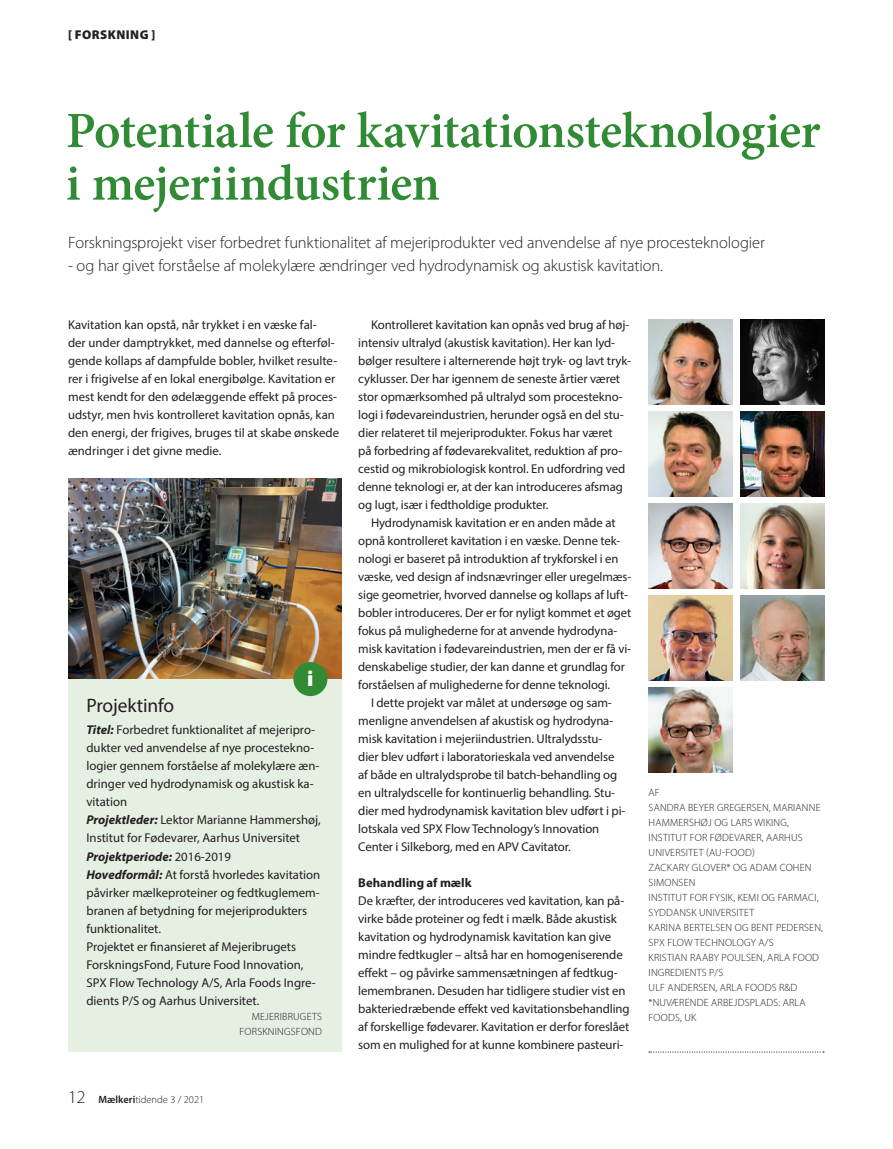
<style>
.page{position:relative;width:893px;height:1149px;background:#fff}
.page>*{position:absolute;margin:0;border:0;box-sizing:border-box;transform-origin:0 0}
.Rubrik{font:600 50.85px "Minion Pro";letter-spacing:-.015em;color:#318b34}
.Mellemrubrik{font:900 21.75px "Myriad Pro";color:#fff}
.Mellemrubrik2{font:19.5px "Myriad Pro";letter-spacing:-.01em;color:#231f20}
.Underrubrik{font:300 16.5px "Myriad Pro";letter-spacing:-.01em;color:#231f20}
.Brødtekst_ind{font:12.75px/18px "Myriad Pro";letter-spacing:-.01em;color:#231f20}
.Brødtekst{font:12.75px/18px "Myriad Pro";color:#231f20}
.Brødtekst-2{font:italic 700 12.75px "Myriad Pro";color:#231f20}
.Mellemrubrik-2{font:700 12.75px "Myriad Pro";color:#231f20}
.Mellemrubrik-3{font:900 12.75px "Myriad Pro";letter-spacing:.035em;color:#231f20}
.Forfatter{font:300 10.5px/15px "Myriad Pro";letter-spacing:.02em;color:#231f20}
.Forfatter-2{font:300 10.5px "Myriad Pro";color:#231f20}
.s1{font-weight:700;font-style:italic}
.s2{font-weight:400;font-style:normal}
.s3{font-size:18px}
.s4{font-weight:600}
</style>
<div class="page">
<img style="left:68px;top:479px;width:273px;height:199px">
<div style="left:68px;top:679px;width:273px;height:371px;background:#e5efe2"></div>
<div style="left:293px;top:661px;width:34px;height:35px;background:#318b34;border-radius:50%"></div>
<img style="left:740px;top:320px;width:85px;height:84px">
<img style="left:740px;top:503px;width:85px;height:85px">
<img style="left:648px;top:320px;width:85px;height:84px">
<img style="left:648px;top:503px;width:85px;height:85px">
<img style="left:740px;top:411px;width:85px;height:85px">
<img style="left:740px;top:595px;width:85px;height:85px">
<img style="left:648px;top:687px;width:85px;height:85px">
<img style="left:648px;top:411px;width:85px;height:85px">
<img style="left:648px;top:595px;width:85px;height:85px">
<svg style="left:649px;top:1051px;width:175px;height:1px"></svg>
<p class="Mellemrubrik-3" style="left:68px;top:28px;width:89px">[ FORSKNING ]</p>
<p class="Rubrik" style="left:66px;top:96px;width:756px">Potentiale for kavitationsteknologier</p>
<p class="Rubrik" style="left:66px;top:148px;width:375px">i mejeriindustrien</p>
<p class="Underrubrik" style="left:68px;top:233px;width:698px">Forskningsprojekt viser forbedret funktionalitet af mejeriprodukter ved anvendelse af nye procesteknologier</p>
<p class="Underrubrik" style="left:68px;top:256px;width:597px">- og har givet forståelse af molekylære ændringer ved hydrodynamisk og akustisk kavitation.</p>
<p class="Brødtekst" style="left:68px;top:315px;width:273px">Kavitation kan opstå, når trykket i en væske fal-<br>der under damptrykket, med dannelse og efterføl&shy;gende kollaps af dampfulde bobler, hvilket resulte&shy;rer i frigivelse af en lokal energibølge. Kavitation er mest kendt for den ødelæggende effekt på proces&shy;udstyr, men hvis kontrolleret kavitation opnås, kan den energi, der frigives, bruges til at skabe ønskede ændringer i det givne medie.</p>
<p class="Brødtekst_ind" style="left:358px;top:315px;width:274px;text-indent:13px">Kontrolleret kavitation kan opnås ved brug af høj&shy;intensiv ultralyd (akustisk kavitation). Her kan lyd&shy;bølger resultere i alternerende højt tryk- og lavt tryk&shy;cyklusser. Der har igennem de seneste årtier været stor opmærksomhed på ultralyd som procestekno&shy;logi i fødevareindustrien, herunder også en del stu&shy;dier relateret til mejeriprodukter. Fokus har været<br>på forbedring af fødevarekvalitet, reduktion af pro&shy;cestid og mikrobiologisk kontrol. En udfordring ved denne teknologi er, at der kan introduceres afsmag og lugt, især i fedtholdige produkter.</p>
<p class="Brødtekst_ind" style="left:358px;top:513px;width:275px;text-indent:13px">Hydrodynamisk kavitation er en anden måde at opnå kontrolleret kavitation i en væske. Denne tek&shy;nologi er baseret på introduktion af trykforskel i en væske, ved design af indsnævringer eller uregelmæs&shy;sige geometrier, hvorved dannelse og kollaps af luft&shy;bobler introduceres. Der er for nyligt kommet et øget fokus på mulighederne for at anvende hydrodyna&shy;misk kavitation i fødevareindustrien, men der er få vi&shy;denskabelige studier, der kan danne et grundlag for forståelsen af mulighederne for denne teknologi.</p>
<p class="Brødtekst_ind" style="left:358px;top:693px;width:269px;text-indent:13px">I dette projekt var målet at undersøge og sam&shy;menligne anvendelsen af akustisk og hydrodyna&shy;misk kavitation i mejeriindustrien. Ultralydsstu&shy;dier blev udført i laboratorieskala ved anvendelse af både en ultralydsprobe til batch-behandling og en ultralydscelle for kontinuerlig behandling. Stu&shy;dier med hydrodynamisk kavitation blev udført i pi&shy;lotskala ved SPX Flow Technology’s Innovation Center i Silkeborg, med en APV Cavitator.</p>
<p class="Mellemrubrik-2" style="left:358px;top:874px;width:115px">Behandling af mælk</p>
<p class="Brødtekst" style="left:358px;top:891px;width:273px">De kræfter, der introduceres ved kavitation, kan på&shy;virke både proteiner og fedt i mælk. Både akustisk kavitation og hydrodynamisk kavitation kan give mindre fedtkugler – altså har en homogeniserende effekt – og påvirke sammensætningen af fedtkug&shy;lemembranen. Desuden har tidligere studier vist en bakteriedræbende effekt ved kavitationsbehandling af forskellige fødevarer. Kavitation er derfor foreslået som en mulighed for at kunne kombinere pasteuri-</p>
<p class="Mellemrubrik" style="left:307px;top:666px;width:8px">i</p>
<p class="Mellemrubrik2" style="left:86px;top:693px;width:89px">Projektinfo</p>
<p class="Brødtekst" style="left:86px;top:720px;width:234px"><span class="s1">Titel:</span> Forbedret funktionalitet af mejeripro&shy;dukter ved anvendelse af nye procestekno&shy;logier gennem forståelse af molekylære æn&shy;dringer ved hydrodynamisk og akustisk ka&shy;vitation</p>
<p class="Brødtekst" style="left:86px;top:810px;width:236px"><span class="s1">Projektleder:</span> Lektor Marianne Hammershøj,<br>Institut for Fødevarer, Aarhus Universitet</p>
<p class="Brødtekst-2" style="left:86px;top:847px;width:146px">Projektperiode: <span class="s2">2016-2019</span></p>
<p class="Brødtekst" style="left:86px;top:864px;width:235px"><span class="s1">Hovedformål:</span> At forstå hvorledes kavitation påvirker mælkeproteiner og fedtkuglemem&shy;branen af betydning for mejeriprodukters funktionalitet.</p>
<p class="Brødtekst" style="left:86px;top:936px;width:231px">Projektet er finansieret af Mejeribrugets ForskningsFond, Future Food Innovation, SPX Flow Technology A/S, Arla Foods Ingre&shy;dients P/S og Aarhus Universitet.</p>
<p class="Forfatter" style="left:240px;top:1008px;width:84px;text-align:right">MEJERIBRUGETS<br>FORSKNINGSFOND</p>
<p class="Forfatter-2" style="left:68px;top:1093px;width:138px"><span class="s3">12</span> <span class="s4">Mælkeri</span>tidende 3 / 2021</p>
<p class="Forfatter" style="left:649px;top:785px;width:13px">AF</p>
<p class="Forfatter" style="left:649px;top:800px;width:174px">SANDRA BEYER GREGERSEN, MARIANNE<br>HAMMERSHØJ OG LARS WIKING,<br>INSTITUT FOR FØDEVARER, AARHUS<br>UNIVERSITET (AU-FOOD)</p>
<p class="Forfatter" style="left:649px;top:860px;width:164px">ZACKARY GLOVER* OG ADAM COHEN<br>SIMONSEN</p>
<p class="Forfatter" style="left:649px;top:890px;width:171px">INSTITUT FOR FYSIK, KEMI OG FARMACI,<br>SYDDANSK UNIVERSITET</p>
<p class="Forfatter" style="left:649px;top:920px;width:176px">KARINA BERTELSEN OG BENT PEDERSEN,<br>SPX FLOW TECHNOLOGY A/S</p>
<p class="Forfatter" style="left:649px;top:950px;width:172px">KRISTIAN RAABY POULSEN, ARLA FOOD<br>INGREDIENTS P/S</p>
<p class="Forfatter" style="left:649px;top:980px;width:150px">ULF ANDERSEN, ARLA FOODS R&amp;D</p>
<p class="Forfatter" style="left:648px;top:995px;width:159px">*NUVÆRENDE ARBEJDSPLADS: ARLA<br>FOODS, UK</p>
</div>
